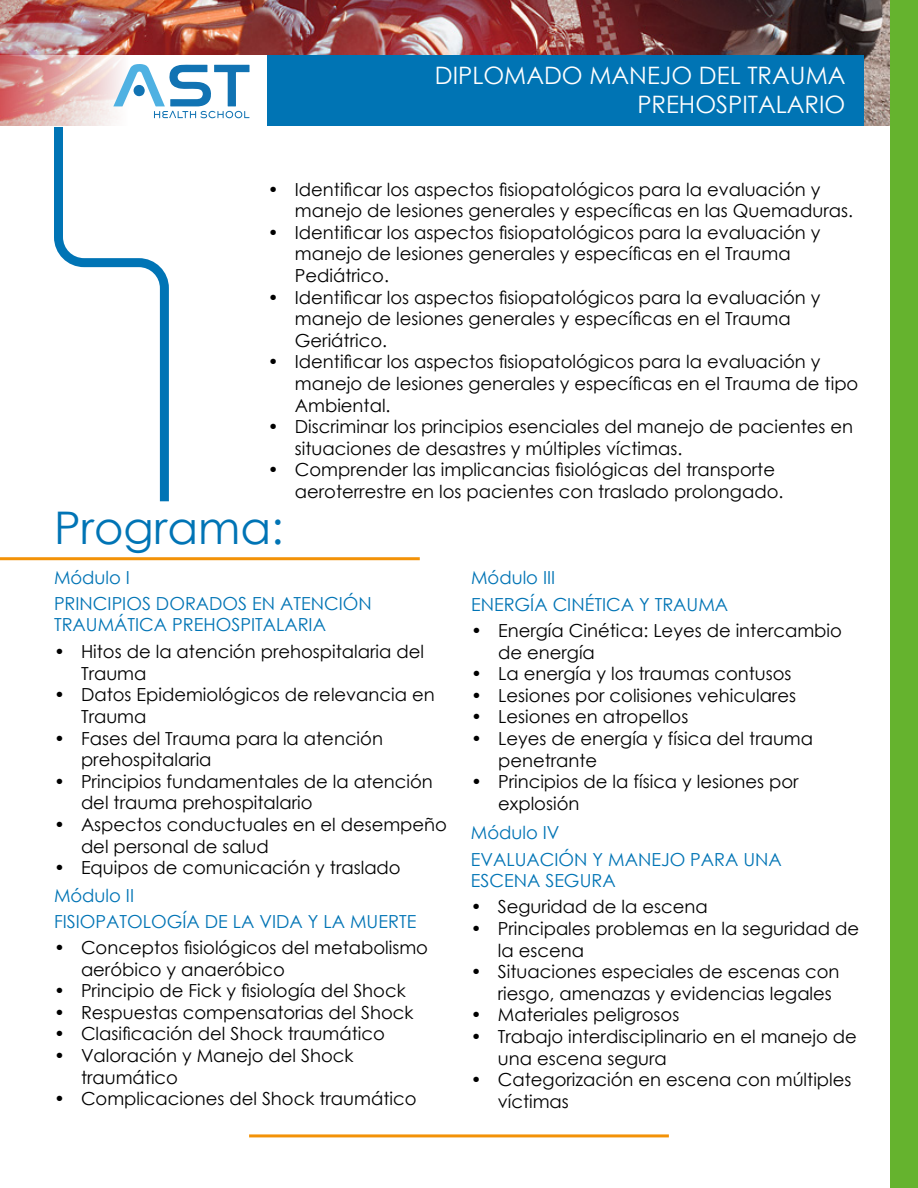
<style>
.page{position:relative;width:918px;height:1188px;background:#fff}
.page>*{position:absolute;margin:0;border:0;box-sizing:border-box;transform-origin:0 0}
.t1{font:45px "Century Gothic";color:#0074b5}
.t2{font:24px/28.8px "Century Gothic";color:#fff;text-align:right}
.t3{font:18px/21.6px "Century Gothic";color:#000}
.t4{font:18px/21.6px "Century Gothic";color:#0074b5}
</style>
<div class="page">
<hr style="left:0;top:557px;width:420px;height:3px;background:#f39207">
<svg style="left:54px;top:127px;width:115px;height:375px"></svg>
<hr style="left:249px;top:1134px;width:420px;height:3px;background:#f39207">
<img style="left:0;top:0;width:890px;height:126px">
<svg style="left:0;top:55px;width:268px;height:71px"></svg>
<div style="left:268px;top:55px;width:596px;height:71px;background:#0074b4"></div>
<svg style="left:113px;top:64px;width:137px;height:54px"></svg>
<div style="left:890px;top:0;width:28px;height:1188px;background:#65b32e"></div>
<h2 class="t2" style="left:435px;top:60px;width:412px">DIPLOMADO MANEJO DEL TRAUMA<br>PREHOSPITALARIO</h2>
<p class="t3" style="left:295px;top:178px;width:560px;text-indent:-27px">• Identificar los aspectos fisiopatológicos para la evaluación y manejo de lesiones generales y específicas en las Quemaduras.</p>
<p class="t3" style="left:295px;top:221px;width:527px;text-indent:-27px">• Identificar los aspectos fisiopatológicos para la evaluación y manejo de lesiones generales y específicas en el Trauma<br>Pediátrico.</p>
<p class="t3" style="left:295px;top:286px;width:527px;text-indent:-27px">• Identificar los aspectos fisiopatológicos para la evaluación y manejo de lesiones generales y específicas en el Trauma<br>Geriátrico.</p>
<p class="t3" style="left:295px;top:351px;width:565px;text-indent:-27px">• Identificar los aspectos fisiopatológicos para la evaluación y manejo de lesiones generales y específicas en el Trauma de tipo<br>Ambiental.</p>
<p class="t3" style="left:295px;top:416px;width:560px;text-indent:-27px">• Discriminar los principios esenciales del manejo de pacientes en situaciones de desastres y múltiples víctimas.</p>
<p class="t3" style="left:295px;top:459px;width:490px;text-indent:-27px">• Comprender las implicancias fisiológicas del transporte aeroterrestre en los pacientes con traslado prolongado.</p>
<h1 class="t1" style="left:54px;top:496px;width:231px">Programa:</h1>
<p class="t4" style="left:54px;top:566px;width:78px">Módulo I</p>
<p class="t4" style="left:54px;top:592px;width:319px">PRINCIPIOS DORADOS EN ATENCIÓN<br>TRAUMÁTICA PREHOSPITALARIA</p>
<p class="t3" style="left:81px;top:641px;width:344px;text-indent:-27px">• Hitos de la atención prehospitalaria del<br>Trauma</p>
<p class="t3" style="left:81px;top:684px;width:355px;text-indent:-27px">• Datos Epidemiológicos de relevancia en<br>Trauma</p>
<p class="t3" style="left:81px;top:727px;width:304px;text-indent:-27px">• Fases del Trauma para la atención prehospitalaria</p>
<p class="t3" style="left:81px;top:770px;width:353px;text-indent:-27px">• Principios fundamentales de la atención del trauma prehospitalario</p>
<p class="t3" style="left:81px;top:813px;width:368px;text-indent:-27px">• Aspectos conductuales en el desempeño del personal de salud</p>
<p class="t3" style="left:54px;top:857px;width:348px">• Equipos de comunicación y traslado</p>
<p class="t4" style="left:54px;top:884px;width:82px">Módulo II</p>
<p class="t3" style="left:81px;top:936px;width:349px;text-indent:-27px">• Conceptos fisiológicos del metabolismo aeróbico y anaeróbico</p>
<p class="t3" style="left:54px;top:980px;width:353px">• Principio de Fick y fisiología del Shock</p>
<p class="t3" style="left:54px;top:1001px;width:361px">• Respuestas compensatorias del Shock</p>
<p class="t3" style="left:54px;top:1023px;width:332px">• Clasificación del Shock traumático</p>
<p class="t3" style="left:81px;top:1044px;width:274px;text-indent:-27px">• Valoración y Manejo del Shock traumático</p>
<p class="t3" style="left:54px;top:1088px;width:364px">• Complicaciones del Shock traumático</p>
<p class="t4" style="left:54px;top:910px;width:364px">FISIOPATOLOGÍA DE LA VIDA Y LA MUERTE</p>
<p class="t4" style="left:471px;top:566px;width:86px">Módulo III</p>
<p class="t3" style="left:498px;top:619px;width:345px;text-indent:-27px">• Energía Cinética: Leyes de intercambio de energía</p>
<p class="t3" style="left:471px;top:663px;width:322px">• La energía y los traumas contusos</p>
<p class="t3" style="left:471px;top:684px;width:327px">• Lesiones por colisiones vehiculares</p>
<p class="t3" style="left:471px;top:706px;width:219px">• Lesiones en atropellos</p>
<p class="t3" style="left:498px;top:727px;width:317px;text-indent:-27px">• Leyes de energía y física del trauma penetrante</p>
<p class="t3" style="left:498px;top:771px;width:302px;text-indent:-27px">• Principios de la física y lesiones por explosión</p>
<p class="t4" style="left:471px;top:593px;width:259px">ENERGÍA CINÉTICA Y TRAUMA</p>
<p class="t4" style="left:471px;top:821px;width:90px">Módulo IV</p>
<p class="t4" style="left:471px;top:848px;width:313px">EVALUACIÓN Y MANEJO PARA UNA<br>ESCENA SEGURA</p>
<p class="t3" style="left:471px;top:896px;width:238px">• Seguridad de la escena</p>
<p class="t3" style="left:498px;top:917px;width:363px;text-indent:-27px">• Principales problemas en la seguridad de la escena</p>
<p class="t3" style="left:498px;top:961px;width:343px;text-indent:-27px">• Situaciones especiales de escenas con riesgo, amenazas y evidencias legales</p>
<p class="t3" style="left:471px;top:1004px;width:210px">• Materiales peligrosos</p>
<p class="t3" style="left:498px;top:1025px;width:361px;text-indent:-27px">• Trabajo interdisciplinario en el manejo de una escena segura</p>
<p class="t3" style="left:498px;top:1069px;width:355px;text-indent:-27px">• Categorización en escena con múltiples víctimas</p>
</div>
